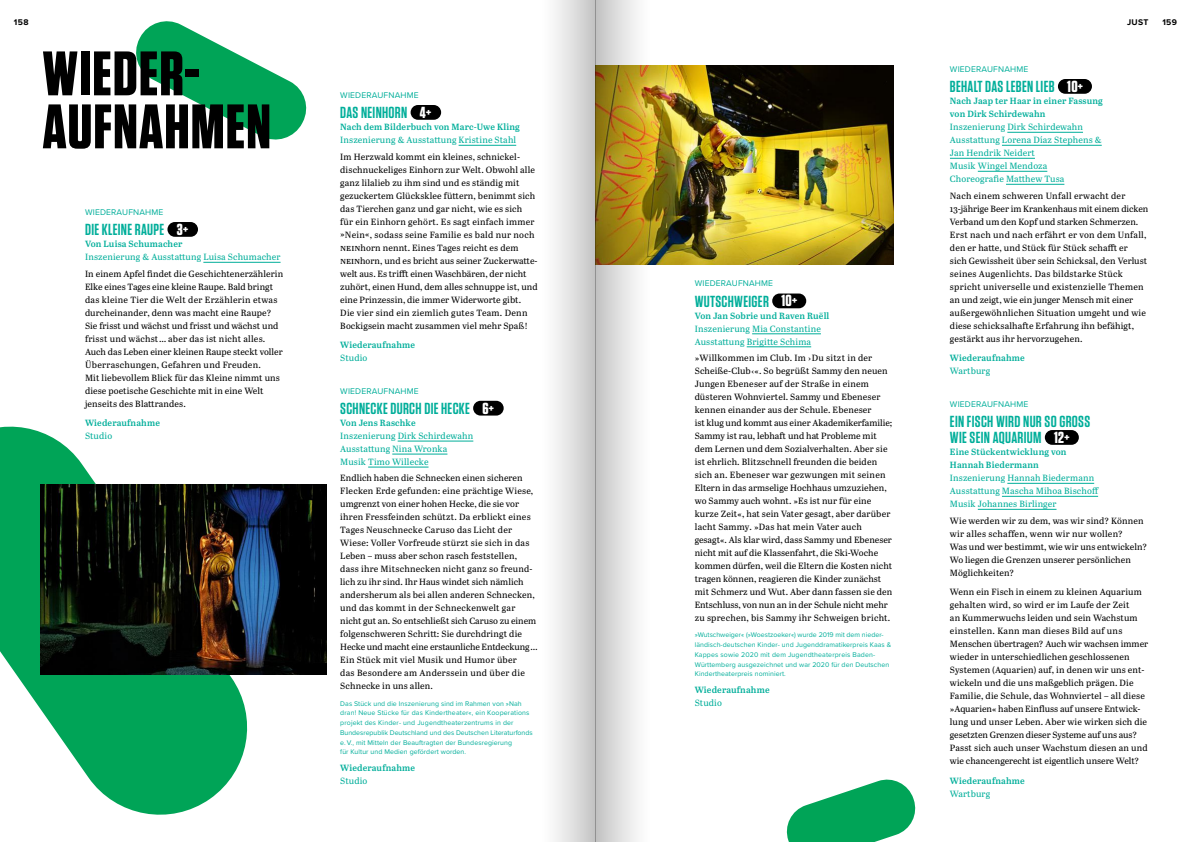
<style>
.page{position:relative;width:1191px;height:842px;background:#fff}
.page>*{position:absolute;margin:0;border:0;box-sizing:border-box;transform-origin:0 0}
.t1{font:700 62.7px/53px "Tungsten";letter-spacing:.02em;color:#000}
.t2{font:600 16px/16.3px "Tungsten";letter-spacing:.02em;color:#00ae9a}
.t3{font:9px/13px "Abril Text";letter-spacing:.01em;color:#000}
.t4{font:9px/13px "Abril Text";letter-spacing:.015em;color:#00ae9a}
.t5{font:600 9px/13px "Abril Text";letter-spacing:.015em;color:#00ae9a}
.t6{font:8.6px "Proxima Nova";letter-spacing:.02em;color:#00ae9a}
.t7{font:700 8.6px "Proxima Nova";letter-spacing:.04em;color:#000}
.t8{font:7px/9.8px "Proxima Nova";letter-spacing:.01em;color:#00ae9a}
.s1{font-weight:700;color:#fff}
.s2{font-size:9.5px}
</style>
<div class="page">
<svg style="left:0;top:426px;width:259px;height:389px;fill:#00a457"></svg>
<hr style="left:203px;top:262px;width:77px;height:1px;background:#00ae9a">
<div style="left:167px;top:222px;width:31px;height:15px;background:#000;border-radius:7px"></div>
<hr style="left:458px;top:145px;width:58px;height:1px;background:#00ae9a">
<hr style="left:398px;top:441px;width:75px;height:1px;background:#00ae9a">
<hr style="left:392px;top:454px;width:55px;height:1px;background:#00ae9a">
<hr style="left:368px;top:467px;width:60px;height:1px;background:#00ae9a">
<div style="left:410px;top:105px;width:31px;height:15px;background:#000;border-radius:7px"></div>
<div style="left:473px;top:401px;width:30px;height:15px;background:#000;border-radius:7px"></div>
<svg style="left:136px;top:21px;width:171px;height:119px"></svg>
<img style="left:40px;top:485px;width:286px;height:190px">
<svg style="left:786px;top:779px;width:130px;height:63px"></svg>
<hr style="left:752px;top:334px;width:69px;height:1px;background:#00ae9a">
<hr style="left:746px;top:347px;width:65px;height:1px;background:#00ae9a">
<div style="left:772px;top:293px;width:34px;height:15px;background:#000;border-radius:7px"></div>
<hr style="left:1007px;top:132px;width:76px;height:1px;background:#00ae9a">
<hr style="left:1002px;top:145px;width:99px;height:1px;background:#00ae9a">
<hr style="left:950px;top:158px;width:85px;height:1px;background:#00ae9a">
<hr style="left:977px;top:171px;width:70px;height:1px;background:#00ae9a">
<hr style="left:1006px;top:184px;width:58px;height:1px;background:#00ae9a">
<hr style="left:1007px;top:483px;width:87px;height:1px;background:#00ae9a">
<hr style="left:1002px;top:496px;width:96px;height:1px;background:#00ae9a">
<hr style="left:977px;top:509px;width:79px;height:1px;background:#00ae9a">
<div style="left:1058px;top:79px;width:34px;height:15px;background:#000;border-radius:7px"></div>
<div style="left:1044px;top:430px;width:34px;height:15px;background:#000;border-radius:7px"></div>
<img style="left:652px;top:66px;width:241px;height:199px">
<svg style="left:595px;top:0;width:57px;height:842px"></svg>
<div style="left:539px;top:0;width:56px;height:842px;background:linear-gradient(to right,#fff,#c7c7c7)"></div>
<p class="t7" style="left:14px;top:16px;width:16px">158</p>
<p class="t7" style="left:1127px;top:16px;width:23px">JUST</p>
<p class="t7" style="left:1162px;top:16px;width:16px">159</p>
<h1 class="t1" style="left:43px;top:49px;width:230px">WIEDER-<br>AUFNAHMEN</h1>
<p class="t6" style="left:85px;top:205px;width:80px">WIEDERAUFNAHME</p>
<h2 class="t2" style="left:85px;top:222px;width:105px">DIE KLEINE RAUPE <span class="s1">3+</span></h2>
<p class="t5" style="left:85px;top:237px;width:99px">Von Luisa Schumacher</p>
<p class="t4" style="left:85px;top:250px;width:197px">Inszenierung &amp; Ausstattung Luisa Schumacher</p>
<p class="t3" style="left:85px;top:266px;width:200px">In einem Apfel findet die Geschichtenerzählerin Elke eines Tages eine kleine Raupe. Bald bringt das kleine Tier die Welt der Erzählerin etwas durcheinander, denn was macht eine Raupe?<br>Sie frisst und wächst und frisst und wächst und frisst und wächst … aber das ist nicht alles.<br>Auch das Leben einer kleinen Raupe steckt voller Überraschungen, Gefahren und Freuden.<br>Mit liebevollem Blick für das Kleine nimmt uns diese poetische Geschichte mit in eine Welt jenseits des Blattrandes.</p>
<p class="t5" style="left:85px;top:416px;width:76px">Wiederaufnahme</p>
<p class="t4" style="left:85px;top:429px;width:29px">Studio</p>
<p class="t6" style="left:340px;top:88px;width:80px">WIEDERAUFNAHME</p>
<h2 class="t2" style="left:340px;top:105px;width:92px">DAS NEINHORN <span class="s1">4+</span></h2>
<p class="t5" style="left:340px;top:120px;width:181px">Nach dem Bilderbuch von Marc-Uwe Kling</p>
<p class="t4" style="left:340px;top:133px;width:177px">Inszenierung &amp; Ausstattung Kristine Stahl</p>
<p class="t3" style="left:340px;top:149px;width:199px">Im Herzwald kommt ein kleines, schnickel&shy;dischnuckeliges Einhorn zur Welt. Obwohl alle ganz lilalieb zu ihm sind und es ständig mit gezuckertem Glücksklee füttern, benimmt sich das Tierchen ganz und gar nicht, wie es sich<br>für ein Einhorn gehört. Es sagt einfach immer »Nein«, sodass seine Familie es bald nur noch <span class="s2">NEIN</span>horn nennt. Eines Tages reicht es dem <span class="s2">NEIN</span>horn, und es bricht aus seiner Zuckerwatte&shy;welt aus. Es trifft einen Waschbären, der nicht zuhört, einen Hund, dem alles schnuppe ist, und eine Prinzessin, die immer Widerworte gibt.<br>Die vier sind ein ziemlich gutes Team. Denn Bockigsein macht zusammen viel mehr Spaß!</p>
<p class="t5" style="left:340px;top:338px;width:76px">Wiederaufnahme</p>
<p class="t4" style="left:340px;top:351px;width:29px">Studio</p>
<p class="t6" style="left:340px;top:384px;width:80px">WIEDERAUFNAHME</p>
<h2 class="t2" style="left:340px;top:401px;width:155px">SCHNECKE DURCH DIE HECKE <span class="s1">6+</span></h2>
<p class="t5" style="left:340px;top:416px;width:77px">Von Jens Raschke</p>
<p class="t4" style="left:340px;top:429px;width:135px">Inszenierung Dirk Schirdewahn<br>Ausstattung Nina Wronka<br>Musik Timo Willecke</p>
<p class="t3" style="left:340px;top:471px;width:199px">Endlich haben die Schnecken einen sicheren Flecken Erde gefunden: eine prächtige Wiese, umgrenzt von einer hohen Hecke, die sie vor ihren Fressfeinden schützt. Da erblickt eines Tages Neuschnecke Caruso das Licht der Wiese: Voller Vorfreude stürzt sie sich in das Leben – muss aber schon rasch feststellen, dass ihre Mitschnecken nicht ganz so freund&shy;lich zu ihr sind. Ihr Haus windet sich nämlich andersherum als bei allen anderen Schnecken, und das kommt in der Schneckenwelt gar nicht gut an. So entschließt sich Caruso zu einem folgenschweren Schritt: Sie durchdringt die Hecke und macht eine erstaunliche Entdeckung … Ein Stück mit viel Musik und Humor über<br>das Besondere am Anderssein und über die Schnecke in uns allen.</p>
<p class="t8" style="left:340px;top:698px;width:194px">Das Stück und die Inszenierung sind im Rahmen von »Nah dran! Neue Stücke für das Kindertheater«, ein Kooperations projekt des Kinder- und Jugendtheaterzentrums in der Bundesrepublik Deutschland und des Deutschen Literaturfonds e. V., mit Mitteln der Beauftragten der Bundesregierung<br>für Kultur und Medien gefördert worden.</p>
<p class="t5" style="left:340px;top:760px;width:76px">Wiederaufnahme</p>
<p class="t4" style="left:340px;top:773px;width:29px">Studio</p>
<p class="t6" style="left:694px;top:277px;width:80px">WIEDERAUFNAHME</p>
<h2 class="t2" style="left:694px;top:293px;width:104px">WUTSCHWEIGER <span class="s1">10+</span></h2>
<p class="t5" style="left:694px;top:309px;width:136px">Von Jan Sobrie und Raven Ruëll</p>
<p class="t4" style="left:694px;top:322px;width:128px">Inszenierung Mia Constantine<br>Ausstattung Brigitte Schima</p>
<p class="t3" style="left:694px;top:351px;width:199px">»Willkommen im Club. Im ›Du sitzt in der Scheiße-Club‹«. So begrüßt Sammy den neuen Jungen Ebeneser auf der Straße in einem düsteren Wohnviertel. Sammy und Ebeneser kennen einander aus der Schule. Ebeneser<br>ist klug und kommt aus einer Akademikerfamilie; Sammy ist rau, lebhaft und hat Probleme mit dem Lernen und dem Sozialverhalten. Aber sie ist ehrlich. Blitzschnell freunden die beiden sich an. Ebeneser war gezwungen mit seinen Eltern in das armselige Hochhaus umzuziehen, wo Sammy auch wohnt. »Es ist nur für eine kurze Zeit«, hat sein Vater gesagt, aber darüber lacht Sammy. »Das hat mein Vater auch gesagt«. Als klar wird, dass Sammy und Ebeneser nicht mit auf die Klassenfahrt, die Ski-Woche kommen dürfen, weil die Eltern die Kosten nicht tragen können, reagieren die Kinder zunächst mit Schmerz und Wut. Aber dann fassen sie den Entschluss, von nun an in der Schule nicht mehr zu sprechen, bis Sammy ihr Schweigen bricht.</p>
<p class="t8" style="left:694px;top:630px;width:198px">»Wutschweiger« (»Woestzoeker«) wurde 2019 mit dem nieder&shy;ländisch-deutschen Kinder- und Jugenddramatikerpreis Kaas &amp; Kappes sowie 2020 mit dem Jugendtheaterpreis Baden-Württemberg ausgezeichnet und war 2020 für den Deutschen Kindertheaterpreis nominiert.</p>
<p class="t5" style="left:694px;top:682px;width:76px">Wiederaufnahme</p>
<p class="t4" style="left:694px;top:695px;width:29px">Studio</p>
<p class="t6" style="left:950px;top:62px;width:80px">WIEDERAUFNAHME</p>
<h2 class="t2" style="left:950px;top:79px;width:134px">BEHALT DAS LEBEN LIEB <span class="s1">10+</span></h2>
<p class="t5" style="left:950px;top:94px;width:154px">Nach Jaap ter Haar in einer Fassung von Dirk Schirdewahn</p>
<p class="t4" style="left:950px;top:120px;width:153px">Inszenierung Dirk Schirdewahn<br>Ausstattung Lorena Díaz Stephens &amp;<br>Jan Hendrik Neidert<br>Musik Wingel Mendoza<br>Choreografie Matthew Tusa</p>
<p class="t3" style="left:950px;top:188px;width:200px">Nach einem schweren Unfall erwacht der 13-jährige Beer im Krankenhaus mit einem dicken Verband um den Kopf und starken Schmerzen.<br>Erst nach und nach erfährt er von dem Unfall, den er hatte, und Stück für Stück schafft er<br>sich Gewissheit über sein Schicksal, den Verlust seines Augenlichts. Das bildstarke Stück spricht universelle und existenzielle Themen an und zeigt, wie ein junger Mensch mit einer außergewöhnlichen Situation umgeht und wie diese schicksalhafte Erfahrung ihn befähigt, gestärkt aus ihr hervorzugehen.</p>
<p class="t5" style="left:950px;top:351px;width:76px">Wiederaufnahme</p>
<p class="t4" style="left:950px;top:364px;width:42px">Wartburg</p>
<p class="t6" style="left:950px;top:397px;width:80px">WIEDERAUFNAHME</p>
<h2 class="t2" style="left:950px;top:414px;width:142px">EIN FISCH WIRD NUR SO GROSS<br>WIE SEIN AQUARIUM <span class="s1">12+</span></h2>
<p class="t5" style="left:950px;top:445px;width:118px">Eine Stückentwicklung von<br>Hannah Biedermann</p>
<p class="t4" style="left:950px;top:471px;width:150px">Inszenierung Hannah Biedermann<br>Ausstattung Mascha Mihoa Bischoff<br>Musik Johannes Birlinger</p>
<p class="t3" style="left:950px;top:513px;width:199px">Wie werden wir zu dem, was wir sind? Können wir alles schaffen, wenn wir nur wollen?<br>Was und wer bestimmt, wie wir uns entwickeln?<br>Wo liegen die Grenzen unserer persönlichen Möglichkeiten?</p>
<p class="t3" style="left:950px;top:585px;width:200px">Wenn ein Fisch in einem zu kleinen Aquarium gehalten wird, so wird er im Laufe der Zeit<br>an Kummerwuchs leiden und sein Wachstum einstellen. Kann man dieses Bild auf uns Menschen übertragen? Auch wir wachsen immer wieder in unterschiedlichen geschlossenen Systemen (Aquarien) auf, in denen wir uns ent&shy;wickeln und die uns maßgeblich prägen. Die Familie, die Schule, das Wohnviertel – all diese »Aquarien« haben Einfluss auf unsere Entwick&shy;lung und unser Leben. Aber wie wirken sich die gesetzten Grenzen dieser Systeme auf uns aus?<br>Passt sich auch unser Wachstum diesen an und wie chancengerecht ist eigentlich unsere Welt?</p>
<p class="t5" style="left:950px;top:773px;width:76px">Wiederaufnahme</p>
<p class="t4" style="left:950px;top:786px;width:42px">Wartburg</p>
</div>
